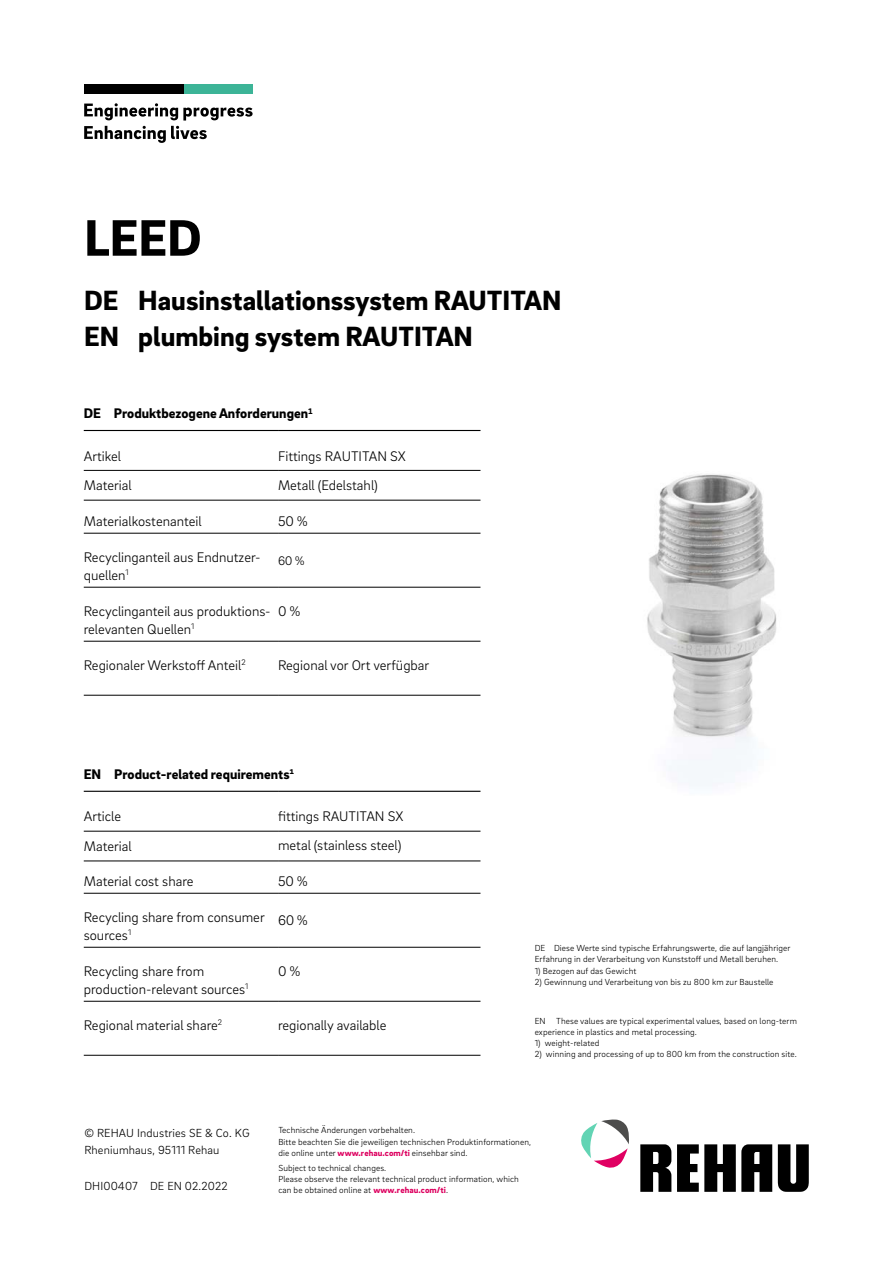
<style>
.page{position:relative;width:893px;height:1263px;background:#fff}
.page>*{position:absolute;margin:0;border:0;box-sizing:border-box;transform-origin:0 0}
._01__Headline_-_35pt{font:900 52.5px "Brix Sans";color:#000}
._03__Headline_-_19pt{font:900 28.5px "Brix Sans";color:#000}
._16__Body_text_-_9_5{font:300 14.25px/18px "Brix Sans";color:#000}
._70__9_5pt_-_table_c{font:300 14.25px "Brix Sans";color:#000}
._70__9_5pt_-_table_h{font:900 14.25px "Brix Sans";color:#000}
._70__9_5pt_-_table_c-2{font:300 12.75px "Brix Sans";color:#000}
._33__Contact_info{font:300 12px/17.5px "Brix Sans";letter-spacing:.01em;color:#000}
._34__Legal_notes_-_6{font:300 9px/11.2px "Brix Sans";letter-spacing:.01em;color:#000}
.s1{font-weight:900;color:#dd005f}
</style>
<div class="page">
<img style="left:647px;top:474px;width:130px;height:312px">
<hr style="left:84px;top:470px;width:194px;height:1px;background:#000">
<hr style="left:278px;top:470px;width:202px;height:1px;background:#000">
<hr style="left:84px;top:500px;width:194px;height:1px;background:#000">
<hr style="left:278px;top:500px;width:202px;height:1px;background:#000">
<hr style="left:84px;top:533px;width:194px;height:1px;background:#000">
<hr style="left:278px;top:533px;width:202px;height:1px;background:#000">
<hr style="left:84px;top:430px;width:194px;height:1px;background:#000">
<hr style="left:278px;top:430px;width:202px;height:1px;background:#000">
<hr style="left:84px;top:695px;width:194px;height:1px;background:#000">
<hr style="left:278px;top:695px;width:202px;height:1px;background:#000">
<hr style="left:84px;top:587px;width:194px;height:1px;background:#000">
<hr style="left:278px;top:587px;width:202px;height:1px;background:#000">
<hr style="left:84px;top:641px;width:194px;height:1px;background:#000">
<hr style="left:278px;top:641px;width:202px;height:1px;background:#000">
<hr style="left:84px;top:831px;width:194px;height:1px;background:#000">
<hr style="left:278px;top:831px;width:202px;height:1px;background:#000">
<hr style="left:84px;top:861px;width:194px;height:1px;background:#000">
<hr style="left:278px;top:861px;width:202px;height:1px;background:#000">
<hr style="left:84px;top:893px;width:194px;height:1px;background:#000">
<hr style="left:278px;top:893px;width:202px;height:1px;background:#000">
<hr style="left:84px;top:791px;width:194px;height:1px;background:#000">
<hr style="left:278px;top:791px;width:202px;height:1px;background:#000">
<hr style="left:84px;top:1055px;width:194px;height:1px;background:#000">
<hr style="left:278px;top:1055px;width:202px;height:1px;background:#000">
<hr style="left:84px;top:947px;width:194px;height:1px;background:#000">
<hr style="left:278px;top:947px;width:202px;height:1px;background:#000">
<hr style="left:84px;top:1001px;width:194px;height:1px;background:#000">
<hr style="left:278px;top:1001px;width:202px;height:1px;background:#000">
<svg style="left:581px;top:1119px;width:48px;height:49px"></svg>
<svg style="left:640px;top:1144px;width:31px;height:48px"></svg>
<svg style="left:677px;top:1144px;width:95px;height:48px"></svg>
<svg style="left:778px;top:1144px;width:31px;height:48px"></svg>
<svg style="left:84px;top:103px;width:169px;height:40px"></svg>
<div style="left:183px;top:84px;width:70px;height:10px;background:#3cb497"></div>
<div style="left:84px;top:84px;width:99px;height:10px;background:#000"></div>
<p class="_01__Headline_-_35pt" style="left:84px;top:203px;width:119px">LEED</p>
<p class="_03__Headline_-_19pt" style="left:84px;top:281px;width:479px">DE Hausinstallationssystem RAUTITAN</p>
<p class="_03__Headline_-_19pt" style="left:84px;top:317px;width:390px">EN plumbing system RAUTITAN</p>
<p class="_70__9_5pt_-_table_h" style="left:84px;top:404px;width:231px">DE Produktbezogene Anforderungen<sup>1</sup></p>
<p class="_70__9_5pt_-_table_c" style="left:84px;top:446px;width:39px">Artikel</p>
<p class="_70__9_5pt_-_table_c" style="left:278px;top:446px;width:129px">Fittings RAUTITAN SX</p>
<p class="_70__9_5pt_-_table_c" style="left:84px;top:476px;width:49px">Material</p>
<p class="_16__Body_text_-_9_5" style="left:278px;top:475px;width:101px">Metall (Edelstahl)</p>
<p class="_16__Body_text_-_9_5" style="left:84px;top:511px;width:119px">Materialkostenanteil</p>
<p class="_16__Body_text_-_9_5" style="left:278px;top:511px;width:32px">50 %</p>
<p class="_16__Body_text_-_9_5" style="left:84px;top:547px;width:178px">Recyclinganteil aus Endnutzer&shy;quellen<sup>1</sup></p>
<p class="_70__9_5pt_-_table_c-2" style="left:278px;top:552px;width:29px">60 %</p>
<p class="_16__Body_text_-_9_5" style="left:84px;top:601px;width:188px">Recyclinganteil aus produktions&shy;relevanten Quellen<sup>1</sup></p>
<p class="_16__Body_text_-_9_5" style="left:278px;top:601px;width:24px">0 %</p>
<p class="_16__Body_text_-_9_5" style="left:84px;top:655px;width:163px">Regionaler Werkstoff Anteil<sup>2</sup></p>
<p class="_16__Body_text_-_9_5" style="left:278px;top:655px;width:153px">Regional vor Ort verfügbar</p>
<p class="_70__9_5pt_-_table_h" style="left:84px;top:765px;width:212px">EN Product-related requirements<sup>1</sup></p>
<p class="_70__9_5pt_-_table_c" style="left:84px;top:807px;width:39px">Article</p>
<p class="_70__9_5pt_-_table_c" style="left:278px;top:807px;width:127px">fittings RAUTITAN SX</p>
<p class="_70__9_5pt_-_table_c" style="left:84px;top:837px;width:49px">Material</p>
<p class="_16__Body_text_-_9_5" style="left:278px;top:835px;width:125px">metal (stainless steel)</p>
<p class="_16__Body_text_-_9_5" style="left:84px;top:871px;width:111px">Material cost share</p>
<p class="_16__Body_text_-_9_5" style="left:278px;top:871px;width:32px">50 %</p>
<p class="_16__Body_text_-_9_5" style="left:84px;top:907px;width:182px">Recycling share from consumer sources<sup>1</sup></p>
<p class="_70__9_5pt_-_table_c" style="left:278px;top:911px;width:32px">60 %</p>
<p class="_16__Body_text_-_9_5" style="left:84px;top:961px;width:166px">Recycling share from production-relevant sources<sup>1</sup></p>
<p class="_16__Body_text_-_9_5" style="left:278px;top:961px;width:24px">0 %</p>
<p class="_16__Body_text_-_9_5" style="left:84px;top:1015px;width:140px">Regional material share<sup>2</sup></p>
<p class="_16__Body_text_-_9_5" style="left:278px;top:1015px;width:110px">regionally available</p>
<p class="_34__Legal_notes_-_6" style="left:535px;top:942px;width:257px">DE Diese Werte sind typische Erfahrungswerte, die auf langjähriger<br>Erfahrung in der Verarbeitung von Kunststoff und Metall beruhen.</p>
<p class="_34__Legal_notes_-_6" style="left:535px;top:964px;width:103px">1) Bezogen auf das Gewicht</p>
<p class="_34__Legal_notes_-_6" style="left:535px;top:976px;width:240px">2) Gewinnung und Verarbeitung von bis zu 800 km zur Baustelle</p>
<p class="_34__Legal_notes_-_6" style="left:535px;top:1014px;width:264px">EN These values are typical experimental values, based on long-term experience in plastics and metal processing.</p>
<p class="_34__Legal_notes_-_6" style="left:535px;top:1037px;width:66px">1) weight-related</p>
<p class="_34__Legal_notes_-_6" style="left:535px;top:1048px;width:264px">2) winning and processing of up to 800 km from the construction site.</p>
<p class="_33__Contact_info" style="left:84px;top:1123px;width:167px">© REHAU Industries SE &amp; Co. KG<br>Rheniumhaus, 95111 Rehau</p>
<p class="_33__Contact_info" style="left:84px;top:1176px;width:145px">DHI00407 DE EN 02.2022</p>
<p class="_34__Legal_notes_-_6" style="left:278px;top:1124px;width:254px">Technische Änderungen vorbehalten.<br>Bitte beachten Sie die jeweiligen technischen Produktinformationen, die online unter <span class="s1">www.rehau.com/ti</span> einsehbar sind.</p>
<p class="_34__Legal_notes_-_6" style="left:278px;top:1162px;width:242px;line-height:10.8px">Subject to technical changes.<br>Please observe the relevant technical product information, which</p>
<p class="_34__Legal_notes_-_6" style="left:278px;top:1184px;width:171px">can be obtained online at <span class="s1">www.rehau.com/ti</span>.</p>
</div>
